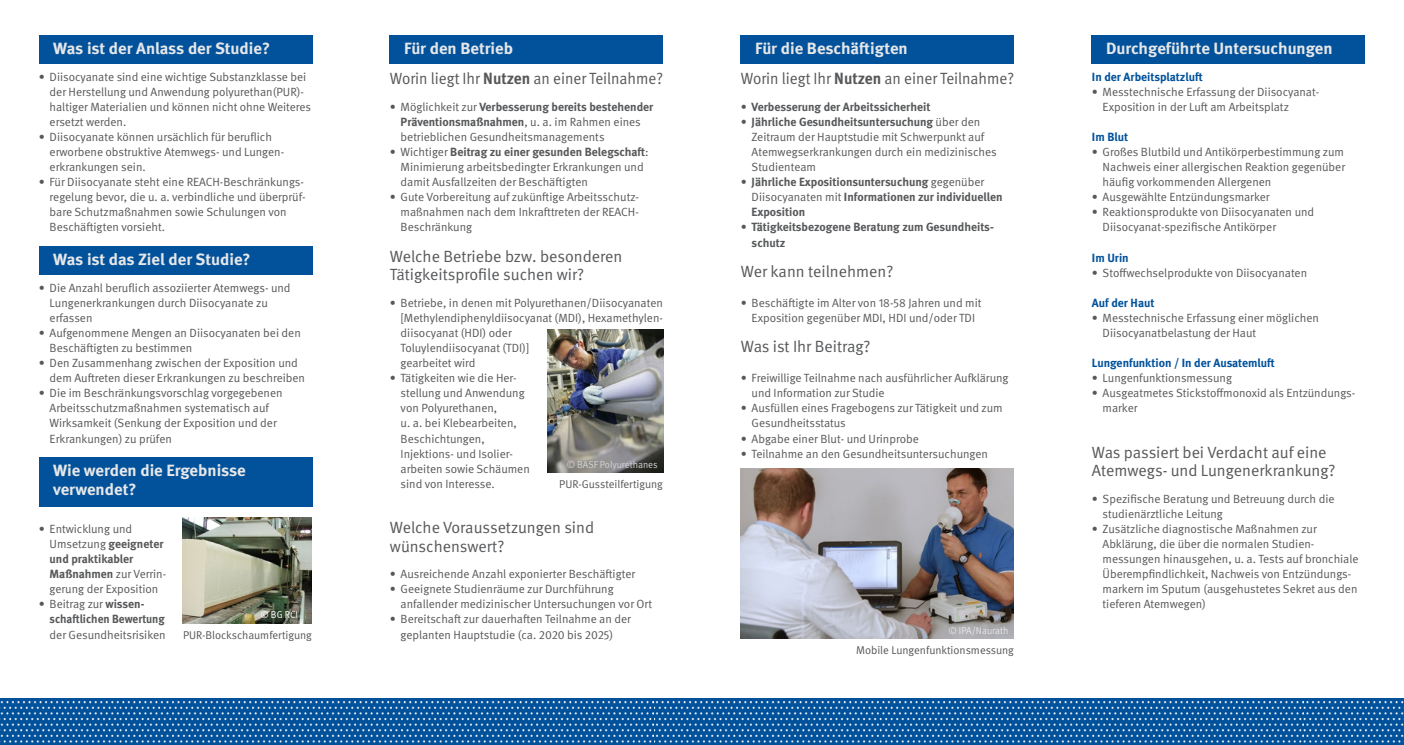
<style>
.page{position:relative;width:1404px;height:745px;background:#fff}
.page>*{position:absolute;margin:0;border:0;box-sizing:border-box;transform-origin:0 0}
.t1{font:16.25px/18.8px "DGUV Meta";color:#57585a}
.t2{font:700 16.25px/18.8px "DGUV Meta";color:#e6e7e9;scale:1.04 1}
.t3{font:16.25px/30.1px "DGUV Meta";color:#57585a;scale:.95 1}
.t4{font:11.88px/15px "DGUV Meta";color:#57585a}
.t5{font:700 11.88px/15px "DGUV Meta";color:#57585a}
.t6{font:700 11.88px "DGUV Meta";color:#01519b}
.t7{font:11.25px "DGUV Meta";color:#57585a}
.t8{font:10px "DGUV Meta";letter-spacing:-.005em;color:#d1d2d4;scale:.96 1}
.t9{font:10px "DGUV Meta";color:#e6e7e9;scale:.96 1}
.t10{font:10px "DGUV Meta";color:#fff;scale:.96 1}
.s1{font-weight:700}
.s2{font-weight:400}
.s3{font-weight:700;color:#e6e7e9}
</style>
<div class="page">
<svg style="left:0;top:698px;width:1403px;height:46px;background:#08569d"></svg>
<img style="left:1px;top:700px;width:1401px;height:42px">
<div style="left:39px;top:35px;width:273px;height:29px;background:#01519b"></div>
<div style="left:390px;top:35px;width:273px;height:29px;background:#01519b"></div>
<div style="left:741px;top:35px;width:272px;height:29px;background:#01519b"></div>
<div style="left:39px;top:246px;width:273px;height:29px;background:#01519b"></div>
<div style="left:39px;top:457px;width:273px;height:50px;background:#01519b"></div>
<img style="left:182px;top:517px;width:130px;height:106px">
<img style="left:741px;top:468px;width:272px;height:170px">
<img style="left:547px;top:330px;width:116px;height:142px">
<div style="left:1091px;top:35px;width:273px;height:29px;background:#01519b"></div>
<h1 class="t2" style="left:53px;top:40px;width:210px">Was ist der Anlass der Studie?</h1>
<p class="t4" style="left:50px;top:69px;width:263px;text-indent:-11px">• Diisocyanate sind eine wichtige Substanzklasse bei der Herstellung und Anwendung polyurethan(PUR)- haltiger Materialien und können nicht ohne Weiteres ersetzt werden.</p>
<p class="t4" style="left:50px;top:130px;width:236px;text-indent:-11px">• Diisocyanate können ursächlich für beruflich erworbene obstruktive Atemwegs- und Lungen&shy;erkrankungen sein.</p>
<p class="t4" style="left:50px;top:175px;width:257px;text-indent:-11px">• Für Diisocyanate steht eine REACH-Beschränkungs&shy;regelung bevor, die u. a. verbindliche und überprüf&shy;bare Schutzmaßnahmen sowie Schulungen von Beschäftigten vorsieht.</p>
<h1 class="t2" style="left:53px;top:251px;width:191px">Was ist das Ziel der Studie?</h1>
<p class="t4" style="left:50px;top:280px;width:242px;text-indent:-11px">• Die Anzahl beruflich assoziierter Atemwegs- und<br>Lungenerkrankungen durch Diisocyanate zu erfassen</p>
<p class="t4" style="left:50px;top:325px;width:253px;text-indent:-11px">• Aufgenommene Mengen an Diisocyanaten bei den<br>Beschäftigten zu bestimmen</p>
<p class="t4" style="left:50px;top:355px;width:257px;text-indent:-11px">• Den Zusammenhang zwischen der Exposition und dem Auftreten dieser Erkrankungen zu beschreiben</p>
<p class="t4" style="left:50px;top:386px;width:234px;text-indent:-11px">• Die im Beschränkungsvorschlag vorgegebenen Arbeitsschutzmaßnahmen systematisch auf Wirksamkeit (Senkung der Exposition und der Erkrankungen) zu prüfen</p>
<h1 class="t2" style="left:53px;top:461px;width:187px">Wie werden die Ergebnisse verwendet?</h1>
<p class="t4" style="left:50px;top:521px;width:118px;text-indent:-11px">• Entwicklung und<br>Umsetzung <span class="s1">geeigneter und praktikabler<br>Maßnahmen</span> zur Verrin&shy;gerung der Exposition</p>
<p class="t5" style="left:50px;top:596px;width:117px;text-indent:-11px"><span class="s2">• Beitrag zur</span> wissen&shy;schaftlichen Bewertung</p>
<p class="t4" style="left:50px;top:626px;width:117px">der Gesundheitsrisiken</p>
<p class="t10" style="left:260px;top:608px;width:40px">© BG RCI</p>
<p class="t7" style="left:183px;top:627px;width:130px">PUR-Blockschaumfertigung</p>
<h1 class="t3" style="left:390px;top:34px;width:289px;text-indent:14px"><span class="s3">Für den Betrieb<br></span>Worin liegt Ihr <span class="s1">Nutzen</span> an einer Teilnahme?</h1>
<p class="t4" style="left:400px;top:99px;width:254px;text-indent:-11px">• Möglichkeit zur <span class="s1">Verbesserung bereits bestehender<br>Präventionsmaßnahmen</span>, u. a. im Rahmen eines betrieblichen Gesundheitsmanagements</p>
<p class="t4" style="left:400px;top:145px;width:249px;text-indent:-11px">• Wichtiger <span class="s1">Beitrag zu einer gesunden Belegschaft</span>:<br>Minimierung arbeitsbedingter Erkrankungen und damit Ausfallzeiten der Beschäftigten</p>
<p class="t4" style="left:400px;top:190px;width:240px;text-align:justify;text-indent:-11px">• Gute Vorbereitung auf zukünftige Arbeitsschutz&shy;maßnahmen nach dem Inkrafttreten der REACH-Beschränkung</p>
<h1 class="t1" style="left:390px;top:247px;width:234px">Welche Betriebe bzw. besonderen<br>Tätigkeitsprofile suchen wir?</h1>
<p class="t4" style="left:390px;top:295px;width:274px;text-align:right">• Betriebe, in denen mit Polyurethanen/Diisocyanaten [Methylendiphenyldiisocyanat (MDI), Hexamethylen-</p>
<p class="t4" style="left:400px;top:325px;width:130px">diisocyanat (HDI) oder<br>Toluylendiisocyanat (TDI)] gearbeitet wird</p>
<p class="t4" style="left:400px;top:370px;width:131px;text-indent:-11px">• Tätigkeiten wie die Her&shy;stellung und Anwendung von Polyurethanen,<br>u. a. bei Klebearbeiten,<br>Beschichtungen,<br>Injektions- und Isolier&shy;arbeiten sowie Schäumen sind von Interesse.</p>
<h1 class="t1" style="left:390px;top:518px;width:206px">Welche Voraussetzungen sind wünschenswert?</h1>
<p class="t4" style="left:390px;top:566px;width:247px">• Ausreichende Anzahl exponierter Beschäftigter</p>
<p class="t4" style="left:400px;top:581px;width:253px;text-indent:-11px">• Geeignete Studienräume zur Durchführung anfallender medizinischer Untersuchungen vor Ort</p>
<p class="t4" style="left:390px;top:611px;width:242px;text-align:center">• Bereitschaft zur dauerhaften Teilnahme an der geplanten Hauptstudie (ca. 2020 bis 2025)</p>
<p class="t8" style="left:566px;top:458px;width:96px">© BASF Polyurethanes</p>
<p class="t7" style="left:559px;top:477px;width:105px">PUR-Gussteilfertigung</p>
<h1 class="t3" style="left:741px;top:34px;width:289px;text-indent:14px"><span class="s3">Für die Beschäftigten<br></span>Worin liegt Ihr <span class="s1">Nutzen</span> an einer Teilnahme?</h1>
<p class="t5" style="left:741px;top:99px;width:191px"><span class="s2">•</span> Verbesserung der Arbeitssicherheit</p>
<p class="t4" style="left:751px;top:114px;width:246px;text-indent:-11px">• <span class="s1">Jährliche Gesundheitsuntersuchung</span> über den Zeitraum der Hauptstudie mit Schwerpunkt auf Atemwegserkrankungen durch ein medizinisches Studienteam</p>
<p class="t5" style="left:751px;top:175px;width:252px;text-indent:-11px"><span class="s2">•</span> Jährliche Expositionsuntersuchung <span class="s2">gegenüber<br>Diisocyanaten mit</span> Informationen zur individuellen<br>Exposition</p>
<p class="t5" style="left:751px;top:220px;width:244px;text-indent:-11px"><span class="s2">•</span> Tätigkeitsbezogene Beratung zum Gesundheits&shy;schutz</p>
<h1 class="t1" style="left:741px;top:262px;width:154px">Wer kann teilnehmen?</h1>
<p class="t4" style="left:741px;top:295px;width:242px;text-align:center">• Beschäftigte im Alter von 18-58 Jahren und mit<br>Exposition gegenüber MDI, HDI und/oder TDI</p>
<h1 class="t1" style="left:741px;top:337px;width:131px">Was ist Ihr Beitrag?</h1>
<p class="t4" style="left:751px;top:370px;width:258px;text-indent:-11px">• Freiwillige Teilnahme nach ausführlicher Aufklärung und Information zur Studie</p>
<p class="t4" style="left:751px;top:401px;width:252px;text-indent:-11px">• Ausfüllen eines Fragebogens zur Tätigkeit und zum<br>Gesundheitsstatus</p>
<p class="t4" style="left:741px;top:431px;width:179px">• Abgabe einer Blut- und Urinprobe</p>
<p class="t4" style="left:741px;top:446px;width:248px">• Teilnahme an den Gesundheitsuntersuchungen</p>
<p class="t9" style="left:948px;top:624px;width:64px">© IPA/Naurath</p>
<p class="t7" style="left:856px;top:642px;width:159px">Mobile Lungenfunktionsmessung</p>
<h1 class="t2" style="left:1106px;top:40px;width:219px">Durchgeführte Untersuchungen</h1>
<p class="t6" style="left:1091px;top:69px;width:112px">In der Arbeitsplatzluft</p>
<p class="t4" style="left:1102px;top:84px;width:218px;text-indent:-11px">• Messtechnische Erfassung der Diisocyanat-<br>Exposition in der Luft am Arbeitsplatz</p>
<p class="t6" style="left:1091px;top:130px;width:38px">Im Blut</p>
<p class="t4" style="left:1102px;top:145px;width:244px;text-align:justify;text-indent:-11px">• Großes Blutbild und Antikörperbestimmung zum Nachweis einer allergischen Reaktion gegenüber häufig vorkommenden Allergenen</p>
<p class="t4" style="left:1091px;top:190px;width:179px">• Ausgewählte Entzündungsmarker</p>
<p class="t4" style="left:1102px;top:205px;width:213px;text-indent:-11px">• Reaktionsprodukte von Diisocyanaten und<br>Diisocyanat-spezifische Antikörper</p>
<p class="t6" style="left:1091px;top:250px;width:38px">Im Urin</p>
<p class="t4" style="left:1091px;top:265px;width:217px">• Stoffwechselprodukte von Diisocyanaten</p>
<p class="t6" style="left:1091px;top:295px;width:64px">Auf der Haut</p>
<p class="t4" style="left:1102px;top:310px;width:218px;text-indent:-11px">• Messtechnische Erfassung einer möglichen<br>Diisocyanatbelastung der Haut</p>
<p class="t6" style="left:1091px;top:356px;width:184px">Lungenfunktion / In der Ausatemluft</p>
<p class="t4" style="left:1091px;top:370px;width:141px">• Lungenfunktionsmessung</p>
<p class="t4" style="left:1102px;top:385px;width:254px;text-indent:-11px">• Ausgeatmetes Stickstoffmonoxid als Entzündungs&shy;marker</p>
<h1 class="t1" style="left:1091px;top:442px;width:245px">Was passiert bei Verdacht auf eine<br>Atemwegs- und Lungenerkrankung?</h1>
<p class="t4" style="left:1102px;top:491px;width:233px;text-indent:-11px">• Spezifische Beratung und Betreuung durch die studienärztliche Leitung</p>
<p class="t4" style="left:1102px;top:521px;width:257px;text-indent:-11px">• Zusätzliche diagnostische Maßnahmen zur Abklärung, die über die normalen Studien&shy;messungen hinausgehen, u. a. Tests auf bronchiale Überempfindlichkeit, Nachweis von Entzündungs&shy;markern im Sputum (ausgehustetes Sekret aus den tieferen Atemwegen)</p>
</div>
